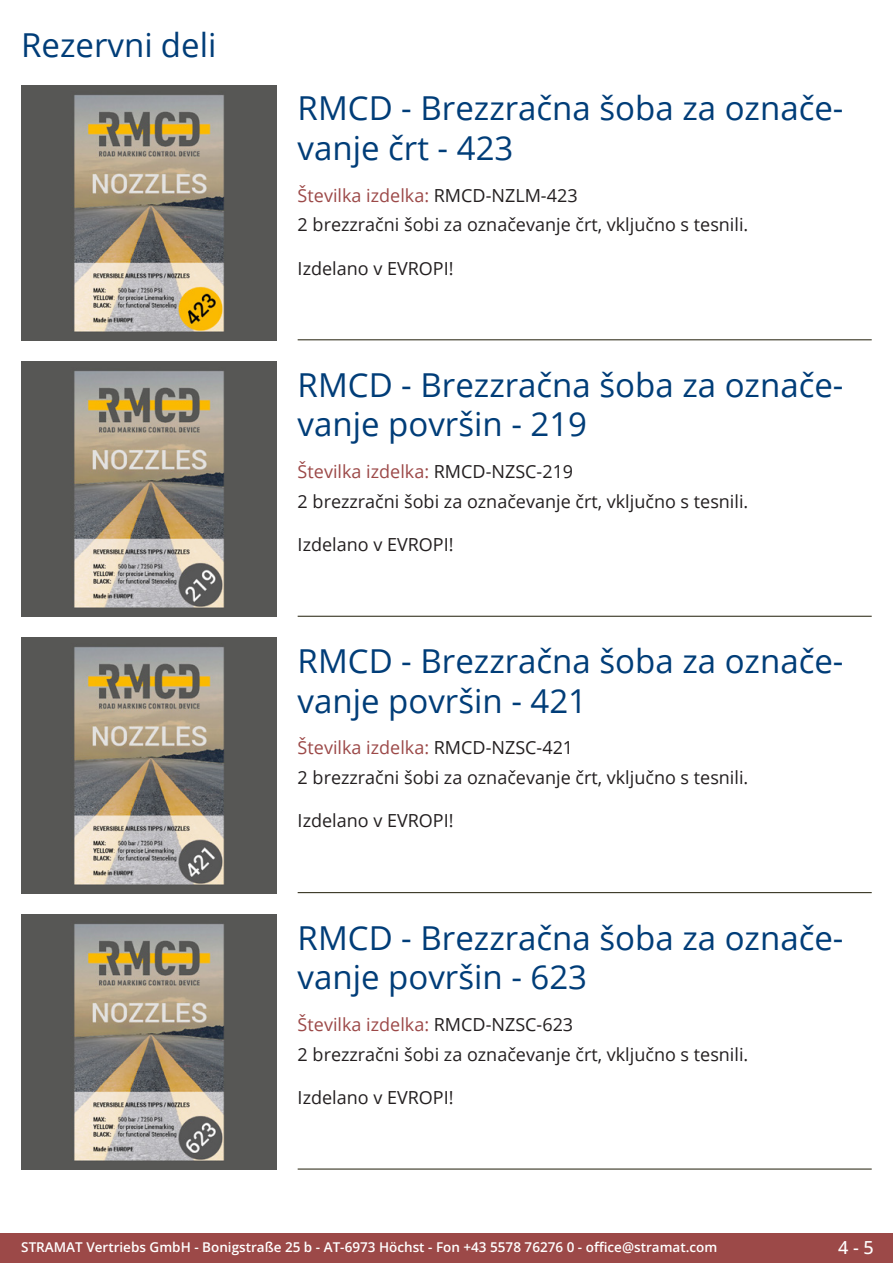
<style>
.page{position:relative;width:893px;height:1263px;background:#fff}
.page>*{position:absolute;margin:0;border:0;box-sizing:border-box;transform-origin:0 0}
.Produkttitel{font:33px/39.6px "Open Sans";color:#003d78}
.RastTitel{font:33px "Open Sans";color:#003d78}
.Beschreibung_Text{font:18px "Open Sans";color:#231f20}
.TechDaten_Überschrif{font:18px "Open Sans";color:#9c4948}
.t1{font:500 18px "Open Sans";color:#fff}
.t2{font:600 13.5px "Open Sans";color:#fff}
.s1{color:#231f20}
</style>
<div class="page">
<div style="left:0;top:1233px;width:893px;height:30px;background:#9c4948"></div>
<hr style="left:298px;top:340px;width:574px;height:1px;background:#201d08">
<hr style="left:298px;top:616px;width:574px;height:1px;background:#201d08">
<hr style="left:298px;top:892px;width:574px;height:1px;background:#201d08">
<hr style="left:298px;top:1169px;width:574px;height:1px;background:#201d08">
<img style="left:21px;top:85px;width:255px;height:255px">
<img style="left:21px;top:361px;width:255px;height:256px">
<img style="left:21px;top:638px;width:255px;height:255px">
<img style="left:21px;top:914px;width:255px;height:255px">
<p class="RastTitel" style="left:21px;top:22px;width:197px">Rezervni deli</p>
<p class="Produkttitel" style="left:298px;top:88px;width:545px">RMCD - Brezzračna šoba za označe&shy;vanje črt - 423</p>
<p class="TechDaten_Überschrif" style="left:298px;top:183px;width:281px">Številka izdelka: <span class="s1">RMCD-NZLM-423</span></p>
<p class="Beschreibung_Text" style="left:298px;top:212px;width:452px">2 brezzračni šobi za označevanje črt, vključno s tesnili.</p>
<p class="Beschreibung_Text" style="left:298px;top:256px;width:157px">Izdelano v EVROPI!</p>
<p class="Produkttitel" style="left:298px;top:364px;width:545px">RMCD - Brezzračna šoba za označe&shy;vanje površin - 219</p>
<p class="TechDaten_Überschrif" style="left:298px;top:459px;width:277px">Številka izdelka: <span class="s1">RMCD-NZSC-219</span></p>
<p class="Beschreibung_Text" style="left:298px;top:489px;width:452px">2 brezzračni šobi za označevanje črt, vključno s tesnili.</p>
<p class="Beschreibung_Text" style="left:298px;top:532px;width:157px">Izdelano v EVROPI!</p>
<p class="Produkttitel" style="left:298px;top:640px;width:545px">RMCD - Brezzračna šoba za označe&shy;vanje površin - 421</p>
<p class="TechDaten_Überschrif" style="left:298px;top:735px;width:277px">Številka izdelka: <span class="s1">RMCD-NZSC-421</span></p>
<p class="Beschreibung_Text" style="left:298px;top:765px;width:452px">2 brezzračni šobi za označevanje črt, vključno s tesnili.</p>
<p class="Beschreibung_Text" style="left:298px;top:808px;width:157px">Izdelano v EVROPI!</p>
<p class="Produkttitel" style="left:298px;top:917px;width:545px">RMCD - Brezzračna šoba za označe&shy;vanje površin - 623</p>
<p class="TechDaten_Überschrif" style="left:298px;top:1012px;width:277px">Številka izdelka: <span class="s1">RMCD-NZSC-623</span></p>
<p class="Beschreibung_Text" style="left:298px;top:1042px;width:452px">2 brezzračni šobi za označevanje črt, vključno s tesnili.</p>
<p class="Beschreibung_Text" style="left:298px;top:1085px;width:157px">Izdelano v EVROPI!</p>
<p class="t2" style="left:21px;top:1238px;width:698px">STRAMAT Vertriebs GmbH - Bonigstraße 25 b - AT-6973 Höchst - Fon +43 5578 76276 0 - office@stramat.com</p>
<p class="t1" style="left:838px;top:1234px;width:37px">4 - 5</p>
</div>
